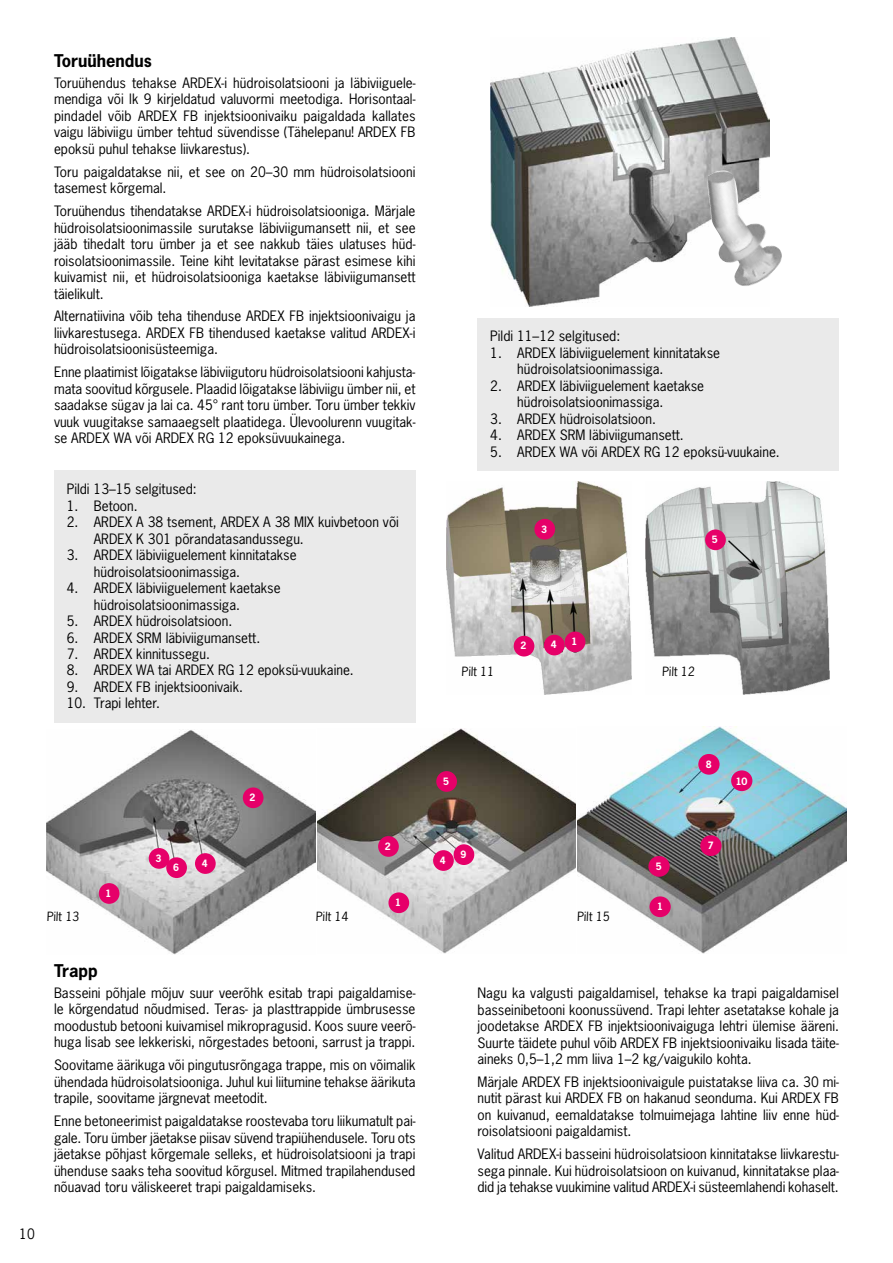
<style>
.page{position:relative;width:893px;height:1263px;background:#fff}
.page>*{position:absolute;margin:0;border:0;box-sizing:border-box;transform-origin:0 0}
.t1{font:700 16.5px "News Gothic Std";color:#000}
.t2{font:13.5px/16.5px "News Gothic Std";color:#000;text-align:justify}
.t3{font:12px "News Gothic Std";color:#000}
.t4{font:700 9.6px "News Gothic Std";color:#fff}
</style>
<div class="page">
<img style="left:490px;top:37px;width:280px;height:269px">
<img style="left:706px;top:171px;width:76px;height:117px">
<img style="left:446px;top:482px;width:185px;height:212px">
<div style="left:565px;top:631px;width:20px;height:21px;background:#e60069;border-radius:50%"></div>
<div style="left:514px;top:636px;width:20px;height:20px;background:#e60069;border-radius:50%"></div>
<div style="left:534px;top:519px;width:21px;height:21px;background:#e60069;border-radius:50%"></div>
<div style="left:544px;top:635px;width:21px;height:20px;background:#e60069;border-radius:50%"></div>
<img style="left:645px;top:482px;width:185px;height:212px">
<div style="left:705px;top:529px;width:21px;height:21px;background:#e60069;border-radius:50%"></div>
<img style="left:47px;top:730px;width:269px;height:224px">
<div style="left:99px;top:883px;width:21px;height:21px;background:#e60069;border-radius:50%"></div>
<div style="left:243px;top:787px;width:21px;height:21px;background:#e60069;border-radius:50%"></div>
<div style="left:149px;top:848px;width:20px;height:21px;background:#e60069;border-radius:50%"></div>
<div style="left:195px;top:853px;width:21px;height:21px;background:#e60069;border-radius:50%"></div>
<div style="left:166px;top:857px;width:21px;height:21px;background:#e60069;border-radius:50%"></div>
<img style="left:318px;top:729px;width:257px;height:224px">
<div style="left:388px;top:892px;width:21px;height:21px;background:#e60069;border-radius:50%"></div>
<div style="left:378px;top:836px;width:21px;height:21px;background:#e60069;border-radius:50%"></div>
<div style="left:433px;top:850px;width:21px;height:21px;background:#e60069;border-radius:50%"></div>
<div style="left:436px;top:771px;width:21px;height:21px;background:#e60069;border-radius:50%"></div>
<div style="left:454px;top:844px;width:20px;height:21px;background:#e60069;border-radius:50%"></div>
<img style="left:577px;top:726px;width:269px;height:227px">
<div style="left:649px;top:896px;width:22px;height:21px;background:#e60069;border-radius:50%"></div>
<div style="left:648px;top:856px;width:22px;height:21px;background:#e60069;border-radius:50%"></div>
<div style="left:700px;top:835px;width:21px;height:21px;background:#e60069;border-radius:50%"></div>
<div style="left:698px;top:754px;width:22px;height:21px;background:#e60069;border-radius:50%"></div>
<div style="left:731px;top:770px;width:21px;height:21px;background:#e60069;border-radius:50%"></div>
<div style="left:477px;top:318px;width:362px;height:152px;background:#eaeaea"></div>
<div style="left:54px;top:470px;width:361px;height:252px;background:#eaeaea"></div>
<p class="t1" style="left:54px;top:50px;width:99px">Toruühendus</p>
<p class="t2" style="left:54px;top:74px;width:363px">Toruühendus tehakse ARDEX-i hüdroisolatsiooni ja läbiviiguele&shy;mendiga või lk 9 kirjeldatud valuvormi meetodiga. Horisontaal&shy;pindadel võib ARDEX FB injektsioonivaiku paigaldada kallates vaigu läbiviigu ümber tehtud süvendisse (Tähelepanu! ARDEX FB epoksü puhul tehakse liivkarestus).</p>
<p class="t2" style="left:54px;top:163px;width:363px">Toru paigaldatakse nii, et see on 20–30 mm hüdroisolatsiooni tasemest kõrgemal.</p>
<p class="t2" style="left:54px;top:203px;width:363px">Toruühendus tihendatakse ARDEX-i hüdroisolatsiooniga. Märjale hüdroisolatsioonimassile surutakse läbiviigumansett nii, et see jääb tihedalt toru ümber ja et see nakkub täies ulatuses hüd&shy;roisolatsioonimassile. Teine kiht levitatakse pärast esimese kihi kuivamist nii, et hüdroisolatsiooniga kaetakse läbiviigumansett täielikult.</p>
<p class="t2" style="left:54px;top:308px;width:363px">Alternatiivina võib teha tihenduse ARDEX FB injektsioonivaigu ja liivkarestusega. ARDEX FB tihendused kaetakse valitud ARDEX-i hüdroisolatsioonisüsteemiga.</p>
<p class="t2" style="left:54px;top:364px;width:363px">Enne plaatimist lõigatakse läbiviigutoru hüdroisolatsiooni kahjusta&shy;mata soovitud kõrgusele. Plaadid lõigatakse läbiviigu ümber nii, et saadakse sügav ja lai ca. 45° rant toru ümber. Toru ümber tekkiv vuuk vuugitakse samaaegselt plaatidega. Ülevoolurenn vuugitak&shy;se ARDEX WA või ARDEX RG 12 epoksüvuukainega.</p>
<p class="t2" style="left:67px;top:480px;width:131px">Pildi 13–15 selgitused:</p>
<p class="t2" style="left:67px;top:497px;width:72px">1. Betoon.</p>
<p class="t2" style="left:94px;top:513px;width:307px;text-indent:-27px">2. ARDEX A 38 tsement, ARDEX A 38 MIX kuivbetoon või<br>ARDEX K 301 põrandatasandussegu.</p>
<p class="t2" style="left:94px;top:546px;width:204px;text-indent:-27px">3. ARDEX läbiviiguelement kinnitatakse hüdroisolatsioonimassiga.</p>
<p class="t2" style="left:94px;top:579px;width:188px;text-indent:-27px">4. ARDEX läbiviiguelement kaetakse hüdroisolatsioonimassiga.</p>
<p class="t2" style="left:67px;top:612px;width:167px">5. ARDEX hüdroisolatsioon.</p>
<p class="t2" style="left:67px;top:629px;width:195px">6. ARDEX SRM läbiviigumansett.</p>
<p class="t2" style="left:67px;top:645px;width:145px">7. ARDEX kinnitussegu.</p>
<p class="t2" style="left:67px;top:662px;width:289px">8. ARDEX WA tai ARDEX RG 12 epoksü-vuukaine.</p>
<p class="t2" style="left:67px;top:678px;width:178px">9. ARDEX FB injektsioonivaik.</p>
<p class="t2" style="left:67px;top:695px;width:95px">10. Trapi lehter.</p>
<p class="t2" style="left:490px;top:328px;width:131px">Pildi 11–12 selgitused:</p>
<p class="t2" style="left:517px;top:344px;width:204px;text-indent:-27px">1. ARDEX läbiviiguelement kinnitatakse hüdroisolatsioonimassiga.</p>
<p class="t2" style="left:517px;top:377px;width:188px;text-indent:-27px">2. ARDEX läbiviiguelement kaetakse hüdroisolatsioonimassiga.</p>
<p class="t2" style="left:490px;top:410px;width:167px">3. ARDEX hüdroisolatsioon.</p>
<p class="t2" style="left:490px;top:427px;width:195px">4. ARDEX SRM läbiviigumansett.</p>
<p class="t2" style="left:490px;top:443px;width:291px">5. ARDEX WA või ARDEX RG 12 epoksü-vuukaine.</p>
<p class="t4" style="left:541px;top:522px;width:7px">3</p>
<p class="t4" style="left:712px;top:533px;width:7px">5</p>
<p class="t4" style="left:520px;top:639px;width:7px">2</p>
<p class="t4" style="left:551px;top:638px;width:7px">4</p>
<p class="t4" style="left:571px;top:635px;width:7px">1</p>
<p class="t3" style="left:462px;top:664px;width:35px">Pilt 11</p>
<p class="t3" style="left:662px;top:664px;width:35px">Pilt 12</p>
<p class="t4" style="left:106px;top:887px;width:7px">1</p>
<p class="t4" style="left:156px;top:852px;width:7px">3</p>
<p class="t4" style="left:173px;top:861px;width:7px">6</p>
<p class="t4" style="left:202px;top:857px;width:7px">4</p>
<p class="t4" style="left:250px;top:791px;width:7px">2</p>
<p class="t4" style="left:385px;top:840px;width:7px">2</p>
<p class="t4" style="left:395px;top:896px;width:7px">1</p>
<p class="t4" style="left:443px;top:775px;width:7px">5</p>
<p class="t4" style="left:440px;top:854px;width:7px">4</p>
<p class="t4" style="left:460px;top:848px;width:7px">9</p>
<p class="t3" style="left:47px;top:909px;width:35px">Pilt 13</p>
<p class="t3" style="left:316px;top:909px;width:35px">Pilt 14</p>
<p class="t3" style="left:577px;top:909px;width:35px">Pilt 15</p>
<p class="t4" style="left:656px;top:860px;width:7px">5</p>
<p class="t4" style="left:657px;top:900px;width:7px">1</p>
<p class="t4" style="left:706px;top:758px;width:7px">8</p>
<p class="t4" style="left:708px;top:839px;width:7px">7</p>
<p class="t4" style="left:736px;top:775px;width:13px">10</p>
<p class="t2" style="left:19px;top:1225px;width:17px">10</p>
<p class="t1" style="left:54px;top:960px;width:45px">Trapp</p>
<p class="t2" style="left:54px;top:984px;width:363px">Basseini põhjale mõjuv suur veerõhk esitab trapi paigaldamise&shy;le kõrgendatud nõudmised. Teras- ja plasttrappide ümbrusesse moodustub betooni kuivamisel mikropragusid. Koos suure veerõ&shy;huga lisab see lekkeriski, nõrgestades betooni, sarrust ja trappi.</p>
<p class="t2" style="left:54px;top:1057px;width:363px">Soovitame äärikuga või pingutusrõngaga trappe, mis on võimalik ühendada hüdroisolatsiooniga. Juhul kui liitumine tehakse äärikuta trapile, soovitame järgnevat meetodit.</p>
<p class="t2" style="left:54px;top:1113px;width:363px">Enne betoneerimist paigaldatakse roostevaba toru liikumatult pai&shy;gale. Toru ümber jäetakse piisav süvend trapiühendusele. Toru ots jäetakse põhjast kõrgemale selleks, et hüdroisolatsiooni ja trapi ühenduse saaks teha soovitud kõrgusel. Mitmed trapilahendused nõuavad toru väliskeeret trapi paigaldamiseks.</p>
<p class="t2" style="left:477px;top:985px;width:363px">Nagu ka valgusti paigaldamisel, tehakse ka trapi paigaldamisel basseinibetooni koonussüvend. Trapi lehter asetatakse kohale ja joodetakse ARDEX FB injektsioonivaiguga lehtri ülemise ääreni.<br>Suurte täidete puhul võib ARDEX FB injektsioonivaiku lisada täite&shy;aineks 0,5–1,2 mm liiva 1–2 kg/vaigukilo kohta.</p>
<p class="t2" style="left:477px;top:1073px;width:363px">Märjale ARDEX FB injektsioonivaigule puistatakse liiva ca. 30 mi&shy;nutit pärast kui ARDEX FB on hakanud seonduma. Kui ARDEX FB on kuivanud, eemaldatakse tolmuimejaga lahtine liiv enne hüd&shy;roisolatsiooni paigaldamist.</p>
<p class="t2" style="left:477px;top:1146px;width:363px">Valitud ARDEX-i basseini hüdroisolatsioon kinnitatakse liivkarestu&shy;sega pinnale. Kui hüdroisolatsioon on kuivanud, kinnitatakse plaa&shy;did ja tehakse vuukimine valitud ARDEX-i süsteemlahendi kohaselt.</p>
</div>
